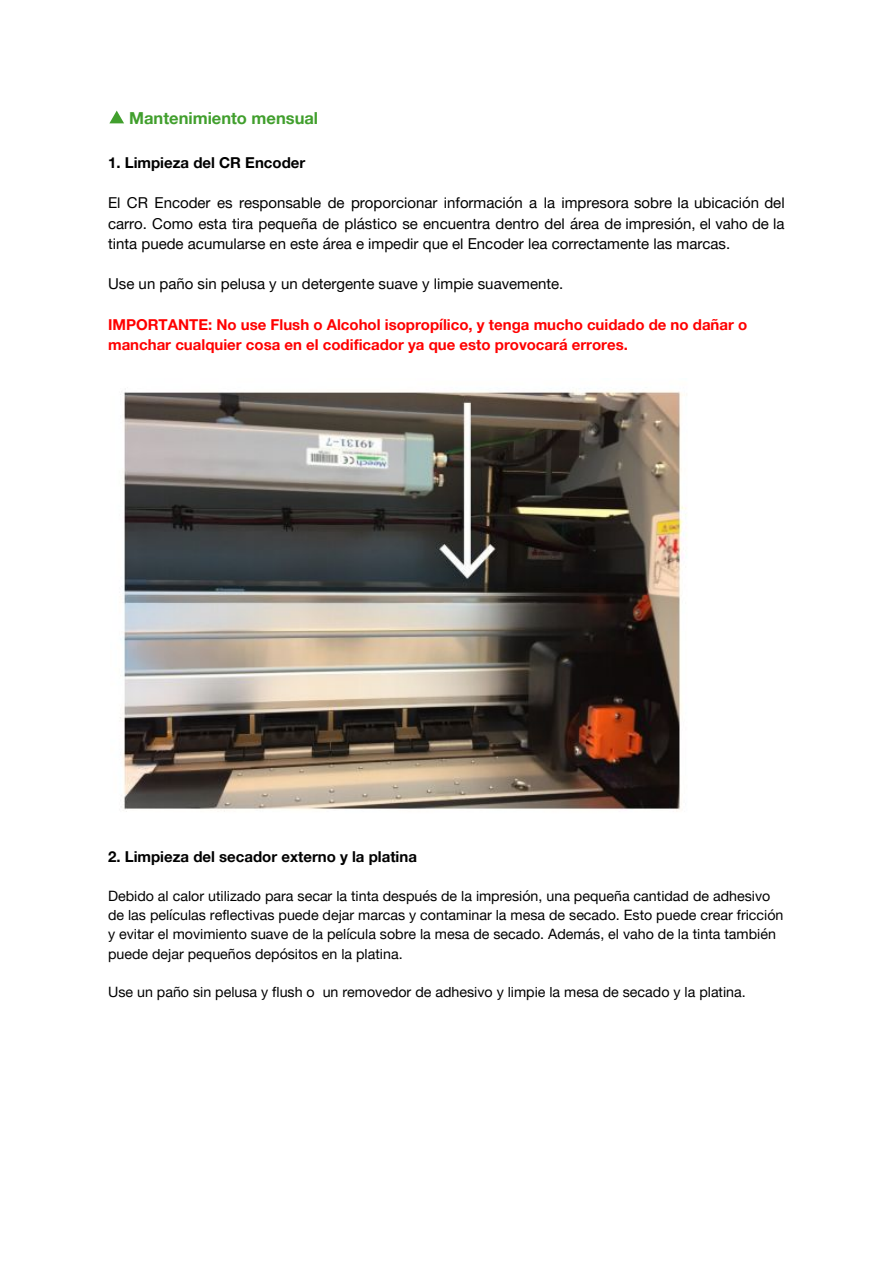
<style>
.page{position:relative;width:894px;height:1265px;background:#fff}
.page>*{position:absolute;margin:0;border:0;box-sizing:border-box;transform-origin:0 0}
.t1{font:700 16.5px "Helvetica Neue";color:#419f2d}
.t2{font:15px/20.2px "Helvetica Neue";color:#000;text-align:justify}
.t3{font:700 15px/20.2px "Helvetica Neue";color:#f00}
.t4{font:700 15px "Helvetica Neue";color:#000}
.t5{font:14.25px/19.2px "Helvetica Neue";color:#000}
.s1{font-family:"MS Gothic";font-weight:400;color:rgb(0 0 0/0)}
</style>
<div class="page">
<svg style="left:109px;top:111px;width:15px;height:12px"></svg>
<img style="left:120px;top:390px;width:567px;height:422px">
<p class="t1" style="left:108px;top:108px;width:212px"><span class="s1">▲</span> Mantenimiento mensual</p>
<p class="t4" style="left:108px;top:153px;width:199px">1. Limpieza del CR Encoder</p>
<p class="t2" style="left:108px;top:193px;width:678px">El CR Encoder es responsable de proporcionar información a la impresora sobre la ubicación del carro. Como esta tira pequeña de plástico se encuentra dentro del área de impresión, el vaho de la tinta puede acumularse en este área e impedir que el Encoder lea correctamente las marcas.</p>
<p class="t2" style="left:108px;top:274px;width:457px">Use un paño sin pelusa y un detergente suave y limpie suavemente.</p>
<p class="t3" style="left:108px;top:315px;width:641px">IMPORTANTE: No use Flush o Alcohol isopropílico, y tenga mucho cuidado de no dañar o manchar cualquier cosa en el codificador ya que esto provocará errores.</p>
<p class="t4" style="left:108px;top:847px;width:310px">2. Limpieza del secador externo y la platina</p>
<p class="t5" style="left:108px;top:886px;width:677px">Debido al calor utilizado para secar la tinta después de la impresión, una pequeña cantidad de adhesivo de las películas reflectivas puede dejar marcas y contaminar la mesa de secado. Esto puede crear fricción y evitar el movimiento suave de la película sobre la mesa de secado. Además, el vaho de la tinta también puede dejar pequeños depósitos en la platina.</p>
<p class="t5" style="left:108px;top:982px;width:639px">Use un paño sin pelusa y flush o un removedor de adhesivo y limpie la mesa de secado y la platina.</p>
</div>
